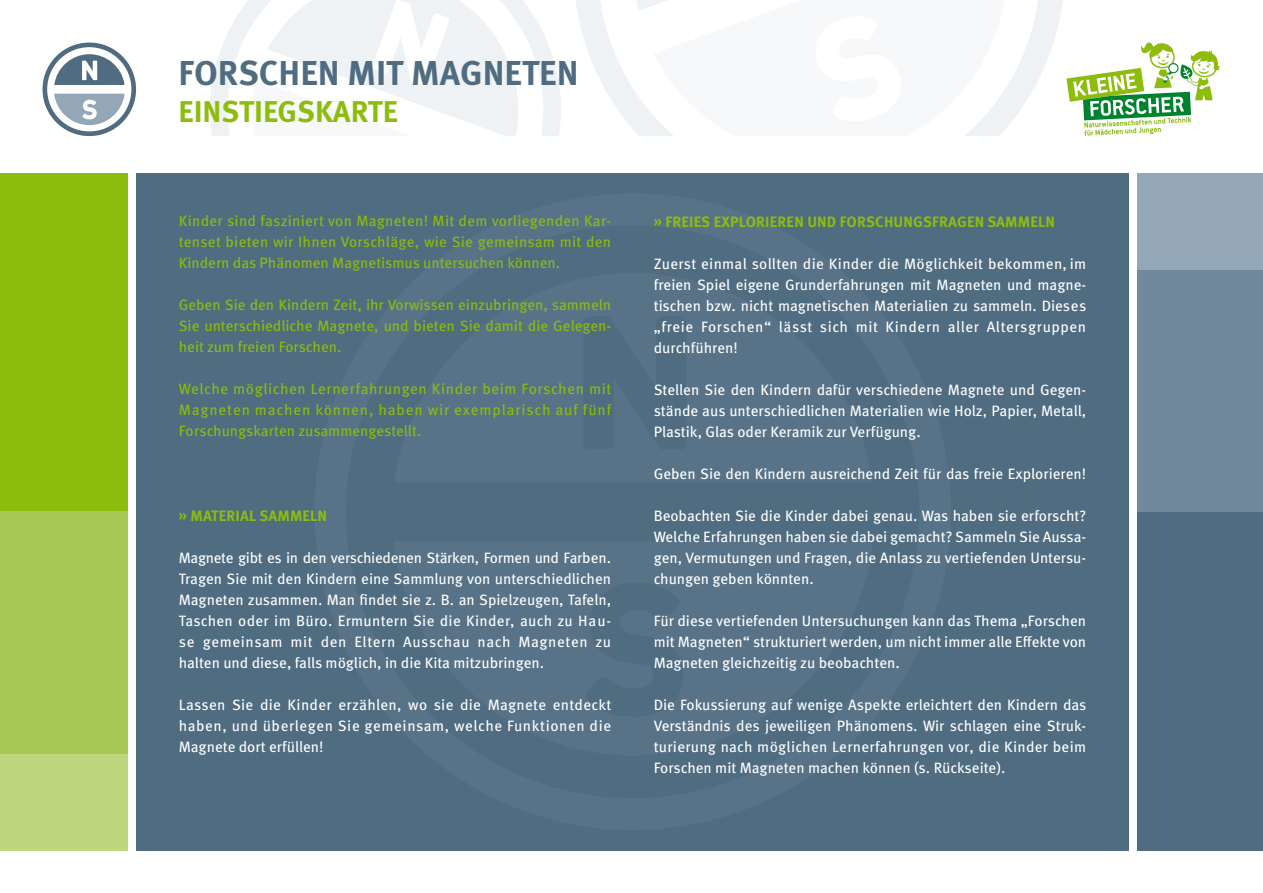
<style>
.page{position:relative;width:1263px;height:893px;background:#fff}
.page>*{position:absolute;margin:0;border:0;box-sizing:border-box;transform-origin:0 0}
.t1{font:700 34.5px "Meta OT";color:#4f6c81}
.t2{font:700 30px "Meta OT";color:#8dbd0c}
.t3{font:15px/21px "Meta OT";color:#fff;text-align:justify}
.t4{font:15px/21px "Meta OT";color:#8dbd0c;text-align:justify}
.t5{font:700 15px "Meta OT";letter-spacing:.01em;color:#8dbd0c}
</style>
<div class="page">
<div style="left:136px;top:173px;width:993px;height:677px;background:#4f6c81"></div>
<svg style="left:576px;top:0;width:487px;height:136px"></svg>
<svg style="left:637px;top:0;width:17px;height:11px"></svg>
<svg style="left:654px;top:0;width:350px;height:136px;fill:#f6f8fa"></svg>
<svg style="left:811px;top:16px;width:95px;height:105px"></svg>
<svg style="left:210px;top:0;width:351px;height:136px"></svg>
<svg style="left:251px;top:0;width:275px;height:136px"></svg>
<svg style="left:1066px;top:43px;width:154px;height:93px"></svg>
<svg style="left:43px;top:43px;width:93px;height:93px"></svg>
<div style="left:0;top:173px;width:128px;height:339px;background:#8dbd0c"></div>
<div style="left:0;top:512px;width:128px;height:242px;background:#a7c953"></div>
<div style="left:0;top:754px;width:128px;height:96px;background:#bed67d"></div>
<div style="left:1137px;top:512px;width:126px;height:338px;background:#4f6c81"></div>
<div style="left:1137px;top:270px;width:126px;height:242px;background:#70899c"></div>
<div style="left:1137px;top:173px;width:126px;height:97px;background:#93a7b7"></div>
<h1 class="t1" style="left:179px;top:51px;width:401px">FORSCHEN MIT MAGNETEN</h1>
<h2 class="t2" style="left:179px;top:93px;width:221px">EINSTIEGSKARTE</h2>
<p class="t4" style="left:179px;top:210px;width:434px">Kinder sind fasziniert von Magneten! Mit dem vorliegenden Kar&shy;tenset bieten wir Ihnen Vorschläge, wie Sie gemeinsam mit den Kindern das Phänomen Magnetismus untersuchen können.</p>
<p class="t4" style="left:179px;top:294px;width:434px">Geben Sie den Kindern Zeit, ihr Vorwissen einzubringen, sammeln Sie unterschiedliche Magnete, und bieten Sie damit die Gelegen&shy;heit zum freien Forschen.</p>
<p class="t4" style="left:179px;top:378px;width:434px">Welche möglichen Lernerfahrungen Kinder beim Forschen mit Magneten machen können, haben wir exemplarisch auf fünf Forschungskarten zusammengestellt.</p>
<p class="t5" style="left:179px;top:506px;width:150px">» MATERIAL SAMMELN</p>
<p class="t3" style="left:179px;top:547px;width:434px">Magnete gibt es in den verschiedenen Stärken, Formen und Farben.<br>Tragen Sie mit den Kindern eine Sammlung von unterschiedlichen Magneten zusammen. Man findet sie z. B. an Spielzeugen, Tafeln, Taschen oder im Büro. Ermuntern Sie die Kinder, auch zu Hau&shy;se gemeinsam mit den Eltern Ausschau nach Magneten zu halten und diese, falls möglich, in die Kita mitzubringen.</p>
<p class="t3" style="left:179px;top:694px;width:434px">Lassen Sie die Kinder erzählen, wo sie die Magnete entdeckt haben, und überlegen Sie gemeinsam, welche Funktionen die Magnete dort erfüllen!</p>
<p class="t5" style="left:654px;top:212px;width:403px">» FREIES EXPLORIEREN UND FORSCHUNGSFRAGEN SAMMELN</p>
<p class="t3" style="left:654px;top:253px;width:434px">Zuerst einmal sollten die Kinder die Möglichkeit bekommen, im freien Spiel eigene Grunderfahrungen mit Magneten und magne&shy;tischen bzw. nicht magnetischen Materialien zu sammeln. Dieses „freie Forschen“ lässt sich mit Kindern aller Altersgruppen durchführen!</p>
<p class="t3" style="left:654px;top:379px;width:434px">Stellen Sie den Kindern dafür verschiedene Magnete und Gegen&shy;stände aus unterschiedlichen Materialien wie Holz, Papier, Metall, Plastik, Glas oder Keramik zur Verfügung.</p>
<p class="t3" style="left:654px;top:463px;width:434px">Geben Sie den Kindern ausreichend Zeit für das freie Explorieren!</p>
<p class="t3" style="left:654px;top:505px;width:434px">Beobachten Sie die Kinder dabei genau. Was haben sie erforscht?<br>Welche Erfahrungen haben sie dabei gemacht? Sammeln Sie Aussa&shy;gen, Vermutungen und Fragen, die Anlass zu vertiefenden Untersu&shy;chungen geben könnten.</p>
<p class="t3" style="left:654px;top:610px;width:434px">Für diese vertiefenden Untersuchungen kann das Thema „Forschen mit Magneten“ strukturiert werden, um nicht immer alle Effekte von Magneten gleichzeitig zu beobachten.</p>
<p class="t3" style="left:654px;top:694px;width:434px">Die Fokussierung auf wenige Aspekte erleichtert den Kindern das Verständnis des jeweiligen Phänomens. Wir schlagen eine Struk&shy;turierung nach möglichen Lernerfahrungen vor, die Kinder beim Forschen mit Magneten machen können (s. Rückseite).</p>
</div>
